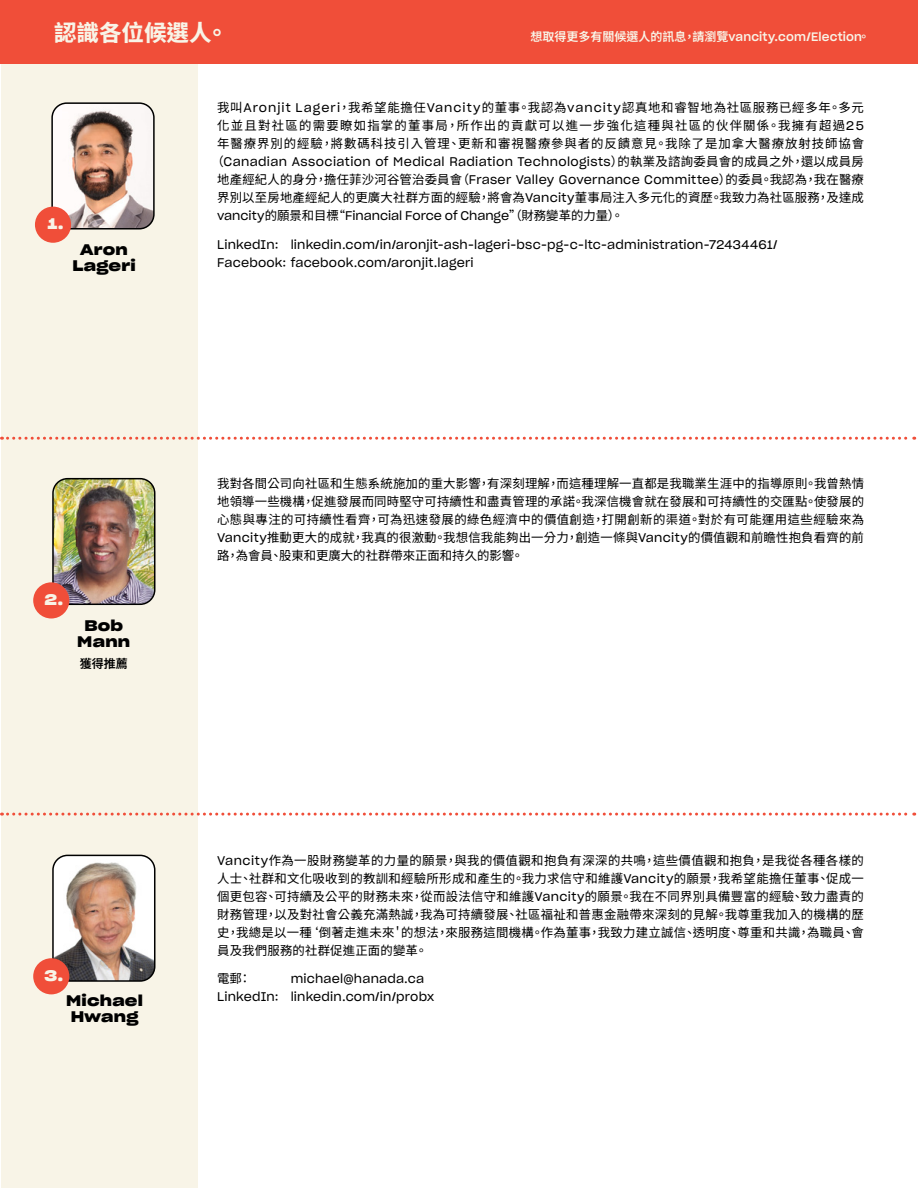
<style>
.page{position:relative;width:918px;height:1188px;background:#fff}
.page>*{position:absolute;margin:0;border:0;box-sizing:border-box;transform-origin:0 0}
.t1{font:800 22.5px "Noto Sans TC";color:#f8f4e7}
.t2{font:15px/16.5px "Sharp Grotesk Sm Bold 25";letter-spacing:.015em;color:#000;text-align:center}
.t3{font:15px "Sharp Grotesk Sm Bold 25";color:#f8f4e7}
.t4{font:12.3px/18px "Noto Sans TC";letter-spacing:.015em;color:#000;text-align:justify}
.t5{font:12.3px/18px "Sharp Grotesk Book 20";letter-spacing:.015em;color:#000}
.t6{font:12px "Sharp Grotesk Medium 20";letter-spacing:.015em;color:#f8f4e7}
.t7{font:600 12px "Noto Sans TC";color:#000}
.s1{font-family:"Noto Sans TC";font-weight:600}
.s2{font-family:"Sharp Grotesk Book 20"}
.s3{font-family:"Noto Sans TC"}
</style>
<div class="page">
<div style="left:1px;top:64px;width:197px;height:1124px;background:#f8f4e7"></div>
<svg style="left:2px;top:437px;width:913px;height:3px"></svg>
<svg style="left:2px;top:813px;width:913px;height:3px"></svg>
<img style="left:54px;top:105px;width:98px;height:122px">
<div style="left:51px;top:102px;width:104px;height:128px;border:2px solid #000;border-radius:15px"></div>
<img style="left:55px;top:479px;width:100px;height:125px">
<div style="left:52px;top:478px;width:103px;height:127px;border:2px solid #000;border-radius:15px"></div>
<img style="left:55px;top:855px;width:100px;height:124px">
<div style="left:52px;top:855px;width:103px;height:127px;border:2px solid #000;border-radius:15px"></div>
<div style="left:35px;top:207px;width:36px;height:36px;background:#f04e39;border-radius:50%"></div>
<div style="left:33px;top:582px;width:36px;height:37px;background:#f04e39;border-radius:50%"></div>
<div style="left:33px;top:958px;width:36px;height:36px;background:#f04e39;border-radius:50%"></div>
<div style="left:0;top:0;width:918px;height:64px;background:#f04e39"></div>
<h1 class="t1" style="left:54px;top:20px;width:176px">認識各位候選人。</h1>
<p class="t6" style="left:530px;top:26px;width:341px"><span class="s1">想取得更多有關候選人的訊息，請瀏覽</span>vancity.com/Election<span class="s1">。</span></p>
<p class="t3" style="left:47px;top:211px;width:18px">1.</p>
<p class="t2" style="left:72px;top:241px;width:65px">Aron<br>Lageri</p>
<p class="t4" style="left:217px;top:99px;width:648px">我叫<span class="s2">Aronjit Lageri</span>，我希望能擔任<span class="s2">Vancity</span>的董事。我認為<span class="s2">vancity</span>認真地和睿智地為社區服務已經多年。多元化並且對社區的需要瞭如指掌的董事局，所作出的貢獻可以進一步強化這種與社區的伙伴關係。我擁有超過<span class="s2">25</span>年醫療界別的經驗，將數碼科技引入管理、更新和審視醫療參與者的反饋意見。我除了是加拿大醫療放射技師協會</p>
<p class="t5" style="left:211px;top:153px;width:654px"><span class="s3">（</span>Canadian Association of Medical Radiation Technologists<span class="s3">）的執業及諮詢委員會的成員之外，還以成員房</span></p>
<p class="t4" style="left:217px;top:171px;width:648px">地產經紀人的身分，擔任菲沙河谷管治委員會（<span class="s2">Fraser Valley Governance Committee</span>）的委員。我認為，我在醫療界別以至房地產經紀人的更廣大社群方面的經驗，將會為<span class="s2">Vancity</span>董事局注入多元化的資歷。我致力為社區服務，及達成</p>
<p class="t5" style="left:217px;top:207px;width:408px">vancity<span class="s3">的願景和目標“</span>Financial Force of Change<span class="s3">”（財務變革的力量）。</span></p>
<p class="t5" style="left:217px;top:235px;width:562px">LinkedIn: linkedin.com/in/aronjit-ash-lageri-bsc-pg-c-ltc-administration-72434461/<br>Facebook: facebook.com/aronjit.lageri</p>
<p class="t3" style="left:44px;top:586px;width:20px">2.</p>
<p class="t2" style="left:77px;top:617px;width:55px">Bob<br>Mann</p>
<p class="t7" style="left:80px;top:657px;width:49px">獲得推薦</p>
<p class="t3" style="left:44px;top:962px;width:20px">3.</p>
<p class="t2" style="left:66px;top:992px;width:78px">Michael<br>Hwang</p>
<p class="t4" style="left:217px;top:475px;width:648px">我對各間公司向社區和生態系統施加的重大影響，有深刻理解，而這種理解一直都是我職業生涯中的指導原則。我曾熱情地領導一些機構，促進發展而同時堅守可持續性和盡責管理的承諾。我深信機會就在發展和可持續性的交匯點。使發展的心態與專注的可持續性看齊，可為迅速發展的綠色經濟中的價值創造，打開創新的渠道。對於有可能運用這些經驗來為<span class="s2">Vancity</span>推動更大的成就，我真的很激動。我想信我能夠出一分力，創造一條與<span class="s2">Vancity</span>的價值觀和前瞻性抱負看齊的前路，為會員、股東和更廣大的社群帶來正面和持久的影響。</p>
<p class="t4" style="left:217px;top:851px;width:648px"><span class="s2">Vancity</span>作為一股財務變革的力量的願景，與我的價值觀和抱負有深深的共鳴，這些價值觀和抱負，是我從各種各樣的人士、社群和文化吸收到的教訓和經驗所形成和產生的。我力求信守和維護<span class="s2">Vancity</span>的願景，我希望能擔任董事、促成一個更包容、可持續及公平的財務未來，從而設法信守和維護<span class="s2">Vancity</span>的願景。我在不同界別具備豐富的經驗、致力盡責的財務管理，以及對社會公義充滿熱誠，我為可持續發展、社區福祉和普惠金融帶來深刻的見解。我尊重我加入的機構的歷史，我總是以一種‘倒著走進未來＇的想法，來服務這間機構。作為董事，我致力建立誠信、透明度、尊重和共識，為職員、會員及我們服務的社群促進正面的變革。</p>
<p class="t4" style="left:217px;top:970px;width:36px">電郵：</p>
<p class="t5" style="left:217px;top:970px;width:219px;text-indent:74px">michael@hanada.ca<br>LinkedIn: linkedin.com/in/probx</p>
</div>
